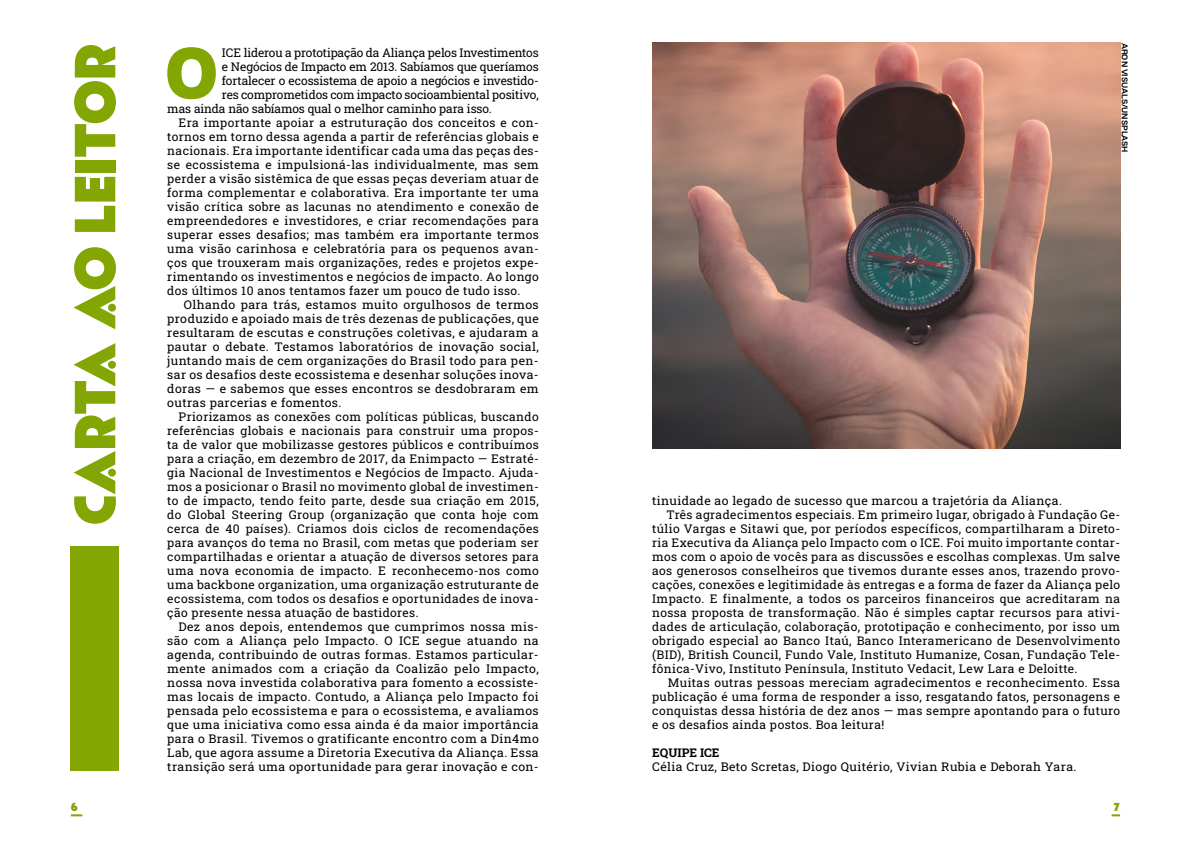
<style>
.page{position:relative;width:1191px;height:842px;background:#fff}
.page>*{position:absolute;margin:0;border:0;box-sizing:border-box;transform-origin:0 0}
.t1{font:900 69.6px "BDO Grotesk";color:#83a602}
.t2{font:60px "Apres Ski Personal Use Only";letter-spacing:-.04em;color:#83a602}
.t3{font:12px "Roboto Slab";letter-spacing:.03em;color:#000}
.t4{font:12px "Roboto Slab";letter-spacing:-.01em;color:#000}
.t5{font:700 12px "Roboto Slab";color:#000}
.t6{font:12px "Apres Ski Personal Use Only";color:#83a602}
.t7{font:600 8px "BDO Grotesk";color:#000}
</style>
<div class="page">
<svg style="left:71px;top:814px;width:11px;height:2px"></svg>
<svg style="left:1111px;top:814px;width:9px;height:2px"></svg>
<div style="left:71px;top:547px;width:48px;height:224px;background:#83a602"></div>
<img style="left:652px;top:42px;width:468px;height:407px">
<h2 class="t2" style="left:56px;top:526px;width:485px;rotate:-90deg">carta ao leitor</h2>
<h1 class="t1" style="left:165px;top:18px;width:55px">O</h1>
<p class="t4" style="left:222px;top:44px;width:318px">ICE liderou a prototipação da Aliança pelos Investimentos</p>
<p class="t4" style="left:222px;top:58px;width:318px">e Negócios de Impacto em 2013. Sabíamos que queríamos</p>
<p class="t4" style="left:222px;top:72px;width:318px">fortalecer o ecossistema de apoio a negócios e investido-</p>
<p class="t4" style="left:222px;top:86px;width:318px">res comprometidos com impacto socioambiental positivo,</p>
<p class="t4" style="left:167px;top:100px;width:326px">mas ainda não sabíamos qual o melhor caminho para isso.</p>
<p class="t3" style="left:179px;top:114px;width:361px">Era importante apoiar a estruturação dos conceitos e con-</p>
<p class="t3" style="left:167px;top:128px;width:373px">tornos em torno dessa agenda a partir de referências globais e</p>
<p class="t3" style="left:167px;top:142px;width:373px">nacionais. Era importante identificar cada uma das peças des-</p>
<p class="t3" style="left:167px;top:156px;width:373px">se ecossistema e impulsioná-las individualmente, mas sem</p>
<p class="t3" style="left:167px;top:170px;width:373px">perder a visão sistêmica de que essas peças deveriam atuar de</p>
<p class="t3" style="left:167px;top:184px;width:373px">forma complementar e colaborativa. Era importante ter uma</p>
<p class="t3" style="left:167px;top:198px;width:373px">visão crítica sobre as lacunas no atendimento e conexão de</p>
<p class="t3" style="left:167px;top:212px;width:373px">empreendedores e investidores, e criar recomendações para</p>
<p class="t3" style="left:167px;top:226px;width:373px">superar esses desafios; mas também era importante termos</p>
<p class="t3" style="left:167px;top:240px;width:373px">uma visão carinhosa e celebratória para os pequenos avan-</p>
<p class="t3" style="left:167px;top:254px;width:373px">ços que trouxeram mais organizações, redes e projetos expe-</p>
<p class="t3" style="left:167px;top:268px;width:373px">rimentando os investimentos e negócios de impacto. Ao longo</p>
<p class="t3" style="left:167px;top:282px;width:355px">dos últimos 10 anos tentamos fazer um pouco de tudo isso.</p>
<p class="t3" style="left:184px;top:296px;width:356px">Olhando para trás, estamos muito orgulhosos de termos</p>
<p class="t3" style="left:167px;top:310px;width:373px">produzido e apoiado mais de três dezenas de publicações, que</p>
<p class="t3" style="left:167px;top:324px;width:373px">resultaram de escutas e construções coletivas, e ajudaram a</p>
<p class="t3" style="left:167px;top:338px;width:373px">pautar o debate. Testamos laboratórios de inovação social,</p>
<p class="t3" style="left:167px;top:352px;width:373px">juntando mais de cem organizações do Brasil todo para pen-</p>
<p class="t3" style="left:167px;top:366px;width:373px">sar os desafios deste ecossistema e desenhar soluções inova-</p>
<p class="t3" style="left:167px;top:380px;width:373px">doras — e sabemos que esses encontros se desdobraram em</p>
<p class="t3" style="left:167px;top:394px;width:176px">outras parcerias e fomentos.</p>
<p class="t3" style="left:179px;top:408px;width:361px">Priorizamos as conexões com políticas públicas, buscando</p>
<p class="t3" style="left:167px;top:422px;width:373px">referências globais e nacionais para construir uma propos-</p>
<p class="t3" style="left:167px;top:436px;width:373px">ta de valor que mobilizasse gestores públicos e contribuímos</p>
<p class="t3" style="left:167px;top:450px;width:373px">para a criação, em dezembro de 2017, da Enimpacto — Estraté-</p>
<p class="t3" style="left:167px;top:464px;width:373px">gia Nacional de Investimentos e Negócios de Impacto. Ajuda-</p>
<p class="t3" style="left:167px;top:478px;width:373px">mos a posicionar o Brasil no movimento global de investimen-</p>
<p class="t3" style="left:167px;top:492px;width:373px">to de impacto, tendo feito parte, desde sua criação em 2015,</p>
<p class="t3" style="left:167px;top:506px;width:373px">do Global Steering Group (organização que conta hoje com</p>
<p class="t3" style="left:167px;top:520px;width:373px">cerca de 40 países). Criamos dois ciclos de recomendações</p>
<p class="t3" style="left:167px;top:534px;width:373px">para avanços do tema no Brasil, com metas que poderiam ser</p>
<p class="t3" style="left:167px;top:548px;width:373px">compartilhadas e orientar a atuação de diversos setores para</p>
<p class="t3" style="left:167px;top:562px;width:373px">uma nova economia de impacto. E reconhecemo-nos como</p>
<p class="t3" style="left:167px;top:576px;width:373px">uma backbone organization, uma organização estruturante de</p>
<p class="t3" style="left:167px;top:590px;width:373px">ecossistema, com todos os desafios e oportunidades de inova-</p>
<p class="t3" style="left:167px;top:604px;width:253px">ção presente nessa atuação de bastidores.</p>
<p class="t3" style="left:179px;top:618px;width:361px">Dez anos depois, entendemos que cumprimos nossa mis-</p>
<p class="t3" style="left:167px;top:632px;width:373px">são com a Aliança pelo Impacto. O ICE segue atuando na</p>
<p class="t3" style="left:167px;top:646px;width:373px">agenda, contribuindo de outras formas. Estamos particular-</p>
<p class="t3" style="left:167px;top:660px;width:373px">mente animados com a criação da Coalizão pelo Impacto,</p>
<p class="t3" style="left:167px;top:674px;width:373px">nossa nova investida colaborativa para fomento a ecossiste-</p>
<p class="t3" style="left:167px;top:688px;width:373px">mas locais de impacto. Contudo, a Aliança pelo Impacto foi</p>
<p class="t3" style="left:167px;top:702px;width:373px">pensada pelo ecossistema e para o ecossistema, e avaliamos</p>
<p class="t3" style="left:167px;top:716px;width:373px">que uma iniciativa como essa ainda é da maior importância</p>
<p class="t3" style="left:167px;top:730px;width:373px">para o Brasil. Tivemos o gratificante encontro com a Din4mo</p>
<p class="t3" style="left:167px;top:744px;width:373px">Lab, que agora assume a Diretoria Executiva da Aliança. Essa</p>
<p class="t3" style="left:167px;top:758px;width:373px">transição será uma oportunidade para gerar inovação e con-</p>
<p class="t7" style="left:1131px;top:43px;width:112px;rotate:90deg">ARON VISUALS/UNSPLASH</p>
<p class="t3" style="left:652px;top:492px;width:411px">tinuidade ao legado de sucesso que marcou a trajetória da Aliança.</p>
<p class="t3" style="left:666px;top:506px;width:455px">Três agradecimentos especiais. Em primeiro lugar, obrigado à Fundação Ge-</p>
<p class="t3" style="left:652px;top:520px;width:469px">túlio Vargas e Sitawi que, por períodos específicos, compartilharam a Direto-</p>
<p class="t3" style="left:652px;top:534px;width:469px">ria Executiva da Aliança pelo Impacto com o ICE. Foi muito importante contar-</p>
<p class="t3" style="left:652px;top:548px;width:469px">mos com o apoio de vocês para as discussões e escolhas complexas. Um salve</p>
<p class="t3" style="left:652px;top:562px;width:469px">aos generosos conselheiros que tivemos durante esses anos, trazendo provo-</p>
<p class="t3" style="left:652px;top:576px;width:469px">cações, conexões e legitimidade às entregas e a forma de fazer da Aliança pelo</p>
<p class="t3" style="left:652px;top:590px;width:469px">Impacto. E finalmente, a todos os parceiros financeiros que acreditaram na</p>
<p class="t3" style="left:652px;top:604px;width:469px">nossa proposta de transformação. Não é simples captar recursos para ativi-</p>
<p class="t3" style="left:652px;top:618px;width:469px">dades de articulação, colaboração, prototipação e conhecimento, por isso um</p>
<p class="t3" style="left:652px;top:632px;width:469px">obrigado especial ao Banco Itaú, Banco Interamericano de Desenvolvimento</p>
<p class="t3" style="left:652px;top:646px;width:469px">(BID), British Council, Fundo Vale, Instituto Humanize, Cosan, Fundação Tele-</p>
<p class="t3" style="left:652px;top:660px;width:427px">fônica-Vivo, Instituto Península, Instituto Vedacit, Lew Lara e Deloitte.</p>
<p class="t3" style="left:668px;top:674px;width:454px">Muitas outras pessoas mereciam agradecimentos e reconhecimento. Essa</p>
<p class="t3" style="left:652px;top:688px;width:469px">publicação é uma forma de responder a isso, resgatando fatos, personagens e</p>
<p class="t3" style="left:652px;top:702px;width:469px">conquistas dessa história de dez anos — mas sempre apontando para o futuro</p>
<p class="t3" style="left:652px;top:716px;width:233px">e os desafios ainda postos. Boa leitura!</p>
<p class="t5" style="left:652px;top:744px;width:69px">EQUIPE ICE</p>
<p class="t3" style="left:652px;top:758px;width:426px">Célia Cruz, Beto Scretas, Diogo Quitério, Vivian Rubia e Deborah Yara.</p>
<p class="t6" style="left:71px;top:799px;width:9px">6</p>
<p class="t6" style="left:1113px;top:799px;width:8px">7</p>
</div>
